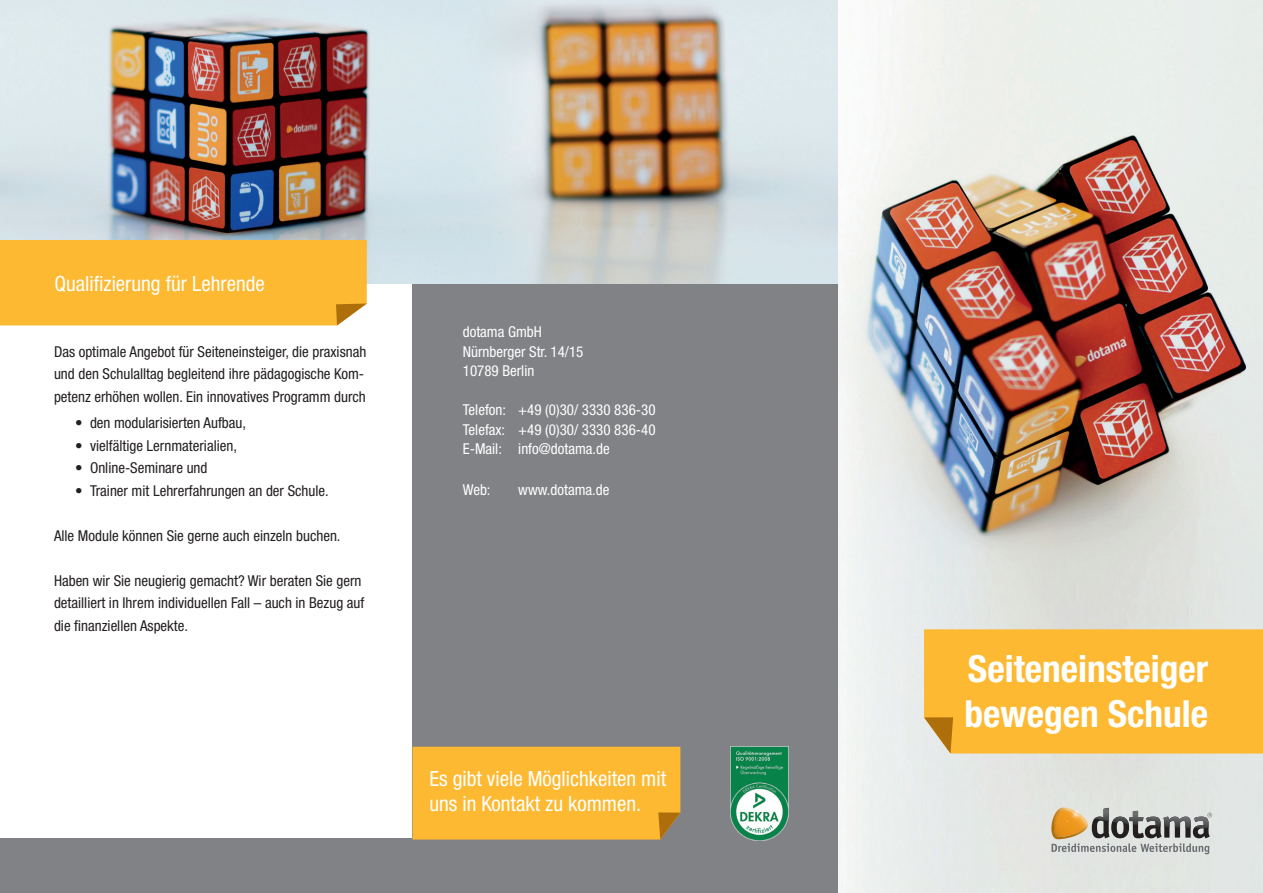
<style>
.page{position:relative;width:1263px;height:893px;background:#fff}
.page>*{position:absolute;margin:0;border:0;box-sizing:border-box;transform-origin:0 0}
.t1{font:700 condensed 37.35px/44.8px "Helvetica Neue";color:#fff}
.t2{font:condensed 21px/25.2px "Helvetica Neue";color:#fff}
.t3{font:condensed 15px/22.5px "Helvetica Neue";color:#231f20}
.t4{font:condensed 15px "Helvetica Neue";color:#fff}
</style>
<div class="page">
<img style="left:838px;top:0;width:425px;height:893px">
<div style="left:412px;top:256px;width:426px;height:637px;background:#808285"></div>
<img style="left:0;top:0;width:838px;height:284px">
<div style="left:0;top:839px;width:421px;height:54px;background:#808285"></div>
<div style="left:412px;top:747px;width:268px;height:92px;background:#fdb931"></div>
<div style="left:0;top:240px;width:367px;height:85px;background:#fdb931"></div>
<img style="left:1049px;top:807px;width:39px;height:32px">
<img style="left:1049px;top:810px;width:2px;height:27px">
<svg style="left:1051px;top:808px;width:161px;height:46px"></svg>
<img style="left:1194px;top:817px;width:14px;height:11px">
<img style="left:1163px;top:817px;width:27px;height:11px">
<img style="left:1146px;top:817px;width:14px;height:10px">
<img style="left:1129px;top:811px;width:14px;height:14px">
<img style="left:1112px;top:817px;width:17px;height:7px">
<img style="left:1094px;top:808px;width:15px;height:13px">
<div style="left:924px;top:629px;width:339px;height:124px;background:#fdb931"></div>
<img style="left:731px;top:746px;width:58px;height:94px">
<p class="t2" style="left:54px;top:271px;width:212px">Qualifizierung für Lehrende</p>
<p class="t3" style="left:54px;top:340px;width:314px">Das optimale Angebot für Seiteneinsteiger, die praxisnah und den Schulalltag begleitend ihre pädagogische Kom&shy;petenz erhöhen wollen. Ein innovatives Programm durch</p>
<p class="t3" style="left:75px;top:412px;width:173px">• den modularisierten Aufbau,</p>
<p class="t3" style="left:75px;top:434px;width:164px">• vielfältige Lernmaterialien,</p>
<p class="t3" style="left:75px;top:457px;width:134px">• Online-Seminare und</p>
<p class="t3" style="left:75px;top:479px;width:255px">• Trainer mit Lehrerfahrungen an der Schule.</p>
<p class="t3" style="left:54px;top:524px;width:288px">Alle Module können Sie gerne auch einzeln buchen.</p>
<p class="t3" style="left:54px;top:569px;width:312px">Haben wir Sie neugierig gemacht? Wir beraten Sie gern detailliert in Ihrem individuellen Fall – auch in Bezug auf die finanziellen Aspekte.</p>
<p class="t4" style="left:463px;top:323px;width:81px">dotama GmbH</p>
<p class="t4" style="left:463px;top:343px;width:122px">Nürnberger Str. 14/15</p>
<p class="t4" style="left:463px;top:362px;width:73px">10789 Berlin</p>
<p class="t4" style="left:463px;top:401px;width:194px">Telefon: +49 (0)30/ 3330 836-30</p>
<p class="t4" style="left:463px;top:421px;width:194px">Telefax: +49 (0)30/ 3330 836-40</p>
<p class="t4" style="left:463px;top:440px;width:148px">E-Mail: info@dotama.de</p>
<p class="t4" style="left:463px;top:481px;width:29px">Web:</p>
<p class="t4" style="left:518px;top:481px;width:93px">www.dotama.de</p>
<p class="t2" style="left:429px;top:766px;width:238px">Es gibt viele Möglichkeiten mit uns in Kontakt zu kommen.</p>
<p class="t1" style="left:964px;top:645px;width:245px">Seiteneinsteiger bewegen Schule</p>
</div>
